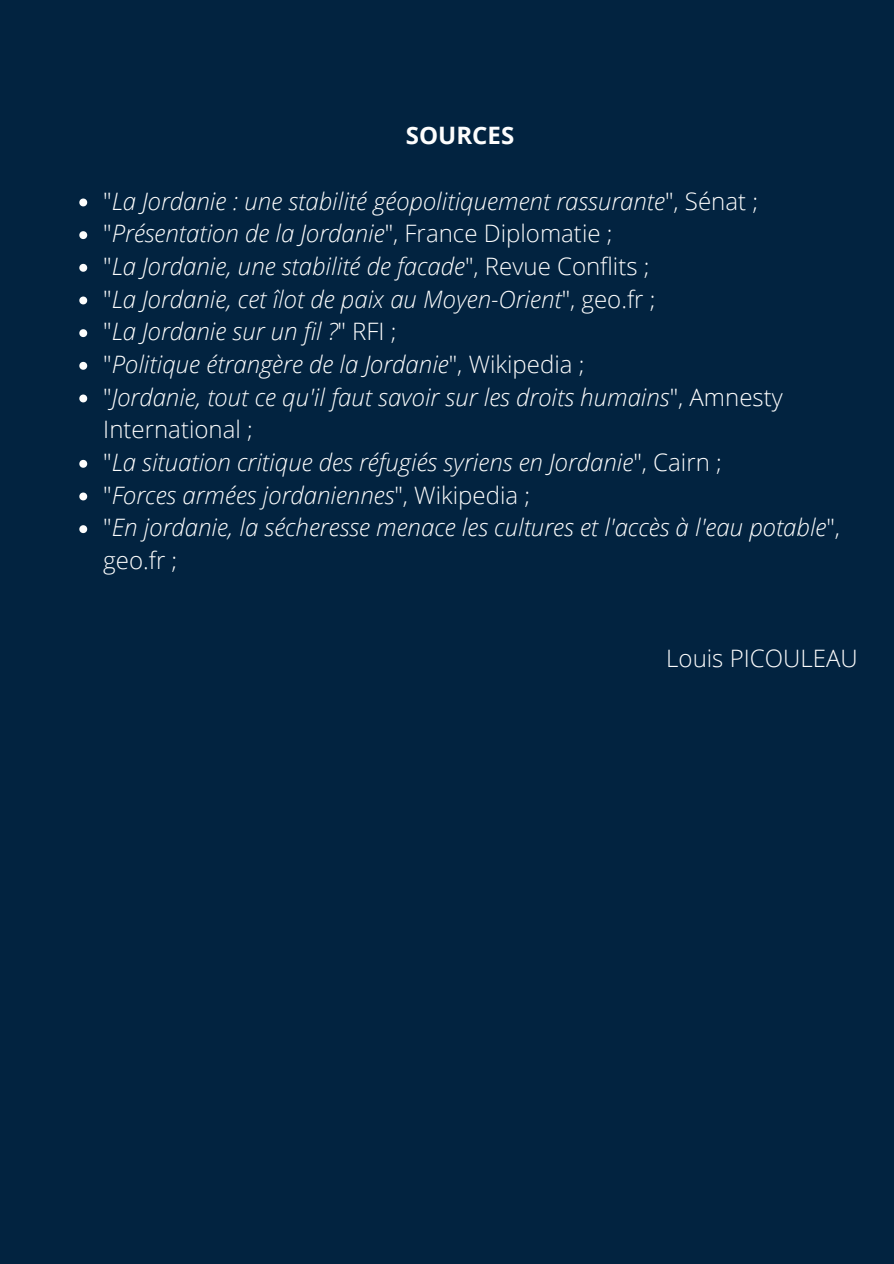
<style>
.page{position:relative;width:894px;height:1264px;background:#fff}
.page>*{position:absolute;margin:0;border:0;box-sizing:border-box;transform-origin:0 0}
.t1{font:italic 300 24px/32.7px "Open Sans";color:#fdfdfd}
.t2{font:300 24px "Open Sans";color:#fdfdfd}
.t3{font:700 24px "Open Sans";color:#fdfdfd}
.s1{font-style:normal}
</style>
<div class="page">
<div style="left:0;top:0;width:893px;height:1263px;background:#022340"></div>
<svg style="left:79px;top:198px;width:8px;height:8px"></svg>
<svg style="left:79px;top:231px;width:8px;height:8px"></svg>
<svg style="left:79px;top:264px;width:8px;height:8px"></svg>
<svg style="left:79px;top:296px;width:8px;height:8px"></svg>
<svg style="left:79px;top:329px;width:8px;height:8px"></svg>
<svg style="left:79px;top:362px;width:8px;height:8px"></svg>
<svg style="left:79px;top:394px;width:8px;height:8px"></svg>
<svg style="left:79px;top:460px;width:8px;height:8px"></svg>
<svg style="left:79px;top:492px;width:8px;height:8px"></svg>
<svg style="left:79px;top:525px;width:8px;height:8px"></svg>
<p class="t3" style="left:406px;top:119px;width:110px">SOURCES</p>
<p class="t1" style="left:103px;top:184px;width:656px"><span class="s1">"</span>La Jordanie : une stabilité géopolitiquement rassurante<span class="s1">", Sénat ;</span></p>
<p class="t1" style="left:103px;top:217px;width:510px"><span class="s1">"</span>Présentation de la Jordanie<span class="s1">", France Diplomatie ;</span></p>
<p class="t1" style="left:103px;top:249px;width:547px"><span class="s1">"</span>La Jordanie, une stabilité de facade<span class="s1">", Revue Conflits ;</span></p>
<p class="t1" style="left:103px;top:282px;width:553px"><span class="s1">"</span>La Jordanie, cet îlot de paix au Moyen-Orient<span class="s1">", geo.fr ;</span></p>
<p class="t1" style="left:103px;top:315px;width:294px"><span class="s1">"</span>La Jordanie sur un fil ?<span class="s1">" RFI ;</span></p>
<p class="t1" style="left:103px;top:347px;width:482px"><span class="s1">"</span>Politique étrangère de la Jordanie<span class="s1">", Wikipedia ;</span></p>
<p class="t1" style="left:103px;top:380px;width:680px"><span class="s1">"</span>Jordanie, tout ce qu'il faut savoir sur les droits humains<span class="s1">", Amnesty<br>International ;</span></p>
<p class="t1" style="left:103px;top:445px;width:620px"><span class="s1">"</span>La situation critique des réfugiés syriens en Jordanie<span class="s1">", Cairn ;</span></p>
<p class="t1" style="left:103px;top:478px;width:428px"><span class="s1">"</span>Forces armées jordaniennes<span class="s1">", Wikipedia ;</span></p>
<p class="t1" style="left:103px;top:511px;width:738px"><span class="s1">"</span>En jordanie, la sécheresse menace les cultures et l'accès à l'eau potable<span class="s1">", geo.fr ;</span></p>
<p class="t2" style="left:666px;top:641px;width:193px">Louis PICOULEAU</p>
</div>
